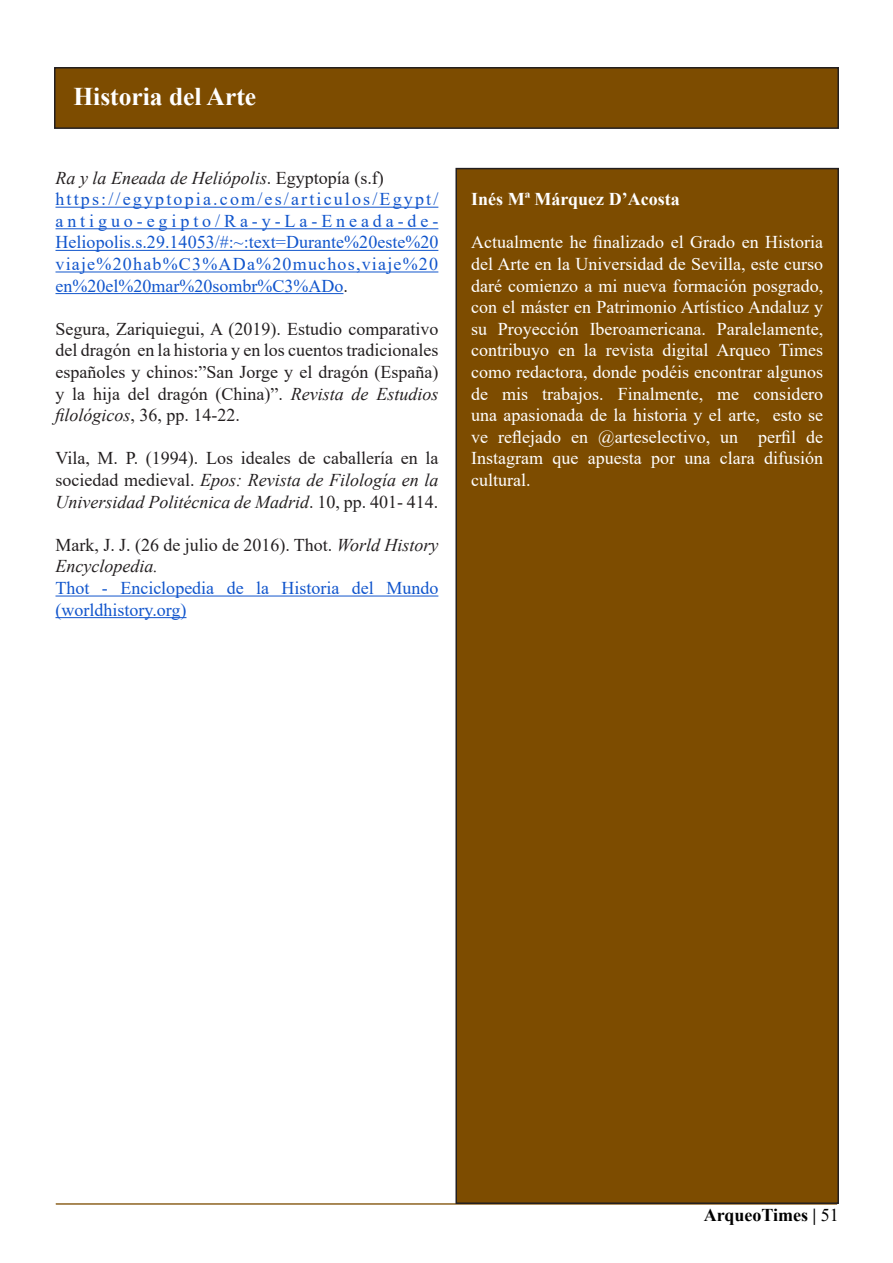
<style>
.page{position:relative;width:893px;height:1263px;background:#fff}
.page>*{position:absolute;margin:0;border:0;box-sizing:border-box;transform-origin:0 0}
.t1{font:700 25.5px "Times New Roman";color:#fff}
.t2{font:18px/21.6px "Times New Roman";color:#fff;text-align:justify}
.t3{font:18px/21.6px "Times New Roman";color:#231f20;text-align:justify}
.t4{font:18px/21.6px "Times New Roman";color:#15c;text-align:justify}
.t5{font:italic 18px "Times New Roman";color:#231f20}
.t6{font:700 18px "Times New Roman";color:#fff}
.t7{font:700 18px "Times New Roman";color:#000}
.s1{font-style:normal}
.s2{color:#231f20}
.s3{font-style:italic}
.s4{font-weight:400}
</style>
<div class="page">
<svg style="left:55px;top:1203px;width:783px;height:2px"></svg>
<div style="left:456px;top:169px;width:382px;height:1034px;background:#7d4c00"></div>
<div style="left:455px;top:168px;width:384px;height:1036px;border:2px solid #231f20"></div>
<div style="left:55px;top:68px;width:783px;height:60px;background:#7d4c00"></div>
<div style="left:54px;top:67px;width:785px;height:62px;border:2px solid #231f20"></div>
<hr style="left:56px;top:207px;width:382px;height:1px;background:#15c">
<hr style="left:56px;top:228px;width:382px;height:1px;background:#15c">
<hr style="left:56px;top:250px;width:382px;height:1px;background:#15c">
<hr style="left:56px;top:272px;width:382px;height:1px;background:#15c">
<hr style="left:56px;top:293px;width:287px;height:1px;background:#15c">
<hr style="left:56px;top:596px;width:382px;height:1px;background:#15c">
<hr style="left:56px;top:617px;width:130px;height:1px;background:#15c">
<p class="t1" style="left:73px;top:78px;width:184px">Historia del Arte</p>
<p class="t5" style="left:56px;top:165px;width:330px">Ra y la Eneada de Heliópolis<span class="s1">. Egyptopía (s.f)</span></p>
<p class="t4" style="left:56px;top:188px;width:385px">https://egyptopia.com/es/articulos/Egypt/ antiguo-egipto/Ra-y-La-Eneada-de-Heliopolis.s.29.14053/#:~:text=Durante%20este%20 viaje%20hab%C3%ADa%20muchos,viaje%20 en%20el%20mar%20sombr%C3%ADo<span class="s2">.</span></p>
<p class="t3" style="left:56px;top:317px;width:384px">Segura, Zariquiegui, A (2019). Estudio comparativo del dragón en la historia y en los cuentos tradicionales españoles y chinos:”San Jorge y el dragón (España) y la hija del dragón (China)”. <span class="s3">Revista de Estudios filológicos</span>, 36, pp. 14-22.</p>
<p class="t3" style="left:56px;top:447px;width:384px">Vila, M. P. (1994). Los ideales de caballería en la sociedad medieval. <span class="s3">Epos: Revista de Filología en la Universidad Politécnica de Madrid</span>. 10, pp. 401- 414.</p>
<p class="t3" style="left:56px;top:533px;width:384px">Mark, J. J. (26 de julio de 2016). Thot. <span class="s3">World History<br>Encyclopedia.</span></p>
<p class="t4" style="left:56px;top:577px;width:384px">Thot - Enciclopedia de la Historia del Mundo (worldhistory.org)</p>
<p class="t6" style="left:471px;top:186px;width:210px">Inés Mª Márquez D’Acosta</p>
<p class="t2" style="left:471px;top:231px;width:354px">Actualmente he finalizado el Grado en Historia del Arte en la Universidad de Sevilla, este curso daré comienzo a mi nueva formación posgrado, con el máster en Patrimonio Artístico Andaluz y su Proyección Iberoamericana. Paralelamente, contribuyo en la revista digital Arqueo Times como redactora, donde podéis encontrar algunos de mis trabajos. Finalmente, me considero una apasionada de la historia y el arte, esto se ve reflejado en @arteselectivo, un perfil de Instagram que apuesta por una clara difusión cultural.</p>
<p class="t7" style="left:704px;top:1202px;width:137px">ArqueoTimes | <span class="s4">51</span></p>
</div>
